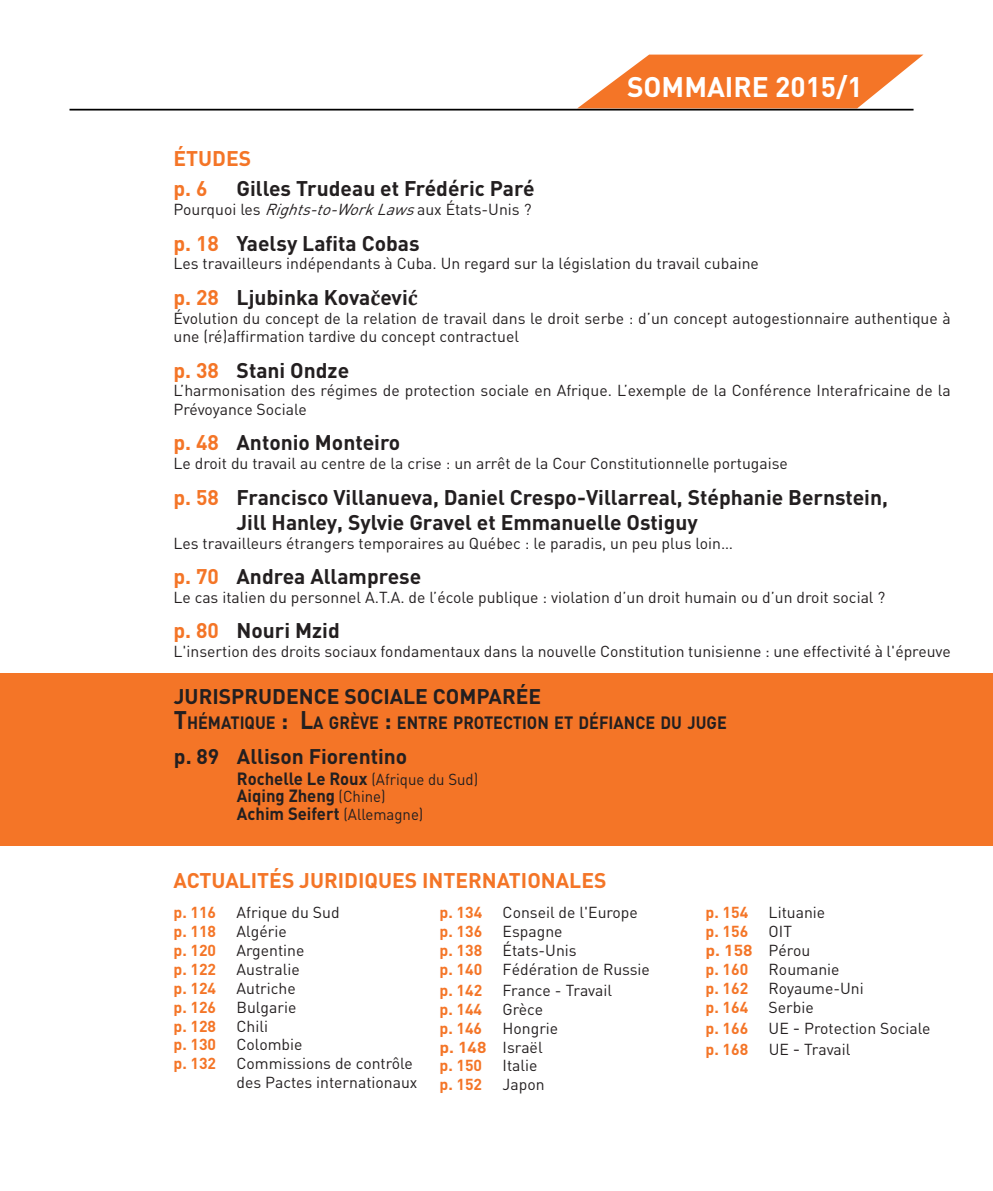
<style>
.page{position:relative;width:993px;height:1191px;background:#fff}
.page>*{position:absolute;margin:0;border:0;box-sizing:border-box;transform-origin:0 0}
.t1{font:700 28px "DIN";color:#fff}
.t2{font:700 21px/25.2px "DIN";color:#231f20}
.t3{font:700 21px "DIN";color:#f47527}
.t4{font:700 17.68px "DIN";color:#231f20;scale:.92 1}
.t5{font:700 17.5px/17.5px "DIN";color:#231f20;scale:.95 1}
.t6{font:15.75px/18.9px "DIN";color:#231f20}
.t7{font:700 15.75px "DIN";color:#f47527}
.t8{font:700 15.75px/18.9px "DIN";color:#f47527;scale:1.1 1}
.s1{font-style:italic}
.s2{color:#f47527}
.s3{font-family:"Cambria"}
.s4{font-size:25.2px}
.s5{font-weight:400;font-size:15.75px}
.s6{font-weight:700;color:#f47527}
.s7{font-weight:400;color:#231f20}
.s8{font-size:17.5px}
</style>
<div class="page">
<svg style="left:578px;top:55px;width:345px;height:53px"></svg>
<hr style="left:69px;top:109px;width:844px;height:1px;background:#000">
<div style="left:0;top:673px;width:992px;height:173px;background:#f47527"></div>
<p class="t1" style="left:626px;top:68px;width:237px">sommaire 2015/1</p>
<p class="t3" style="left:173px;top:145px;width:14px">étud</p>
<p class="t3" style="left:226px;top:145px;width:27px">es</p>
<p class="t3" style="left:173px;top:175px;width:36px">p. 6</p>
<p class="t2" style="left:236px;top:175px;width:299px">Gilles Trudeau et Frédéric Paré</p>
<p class="t6" style="left:173px;top:200px;width:359px">Pourquoi les <span class="s1">Rights-to-WorkLaws</span>aux États-Unis ?</p>
<p class="t2" style="left:173px;top:229px;width:247px"><span class="s2">p. 18</span> Yaelsy Lafita Cobas</p>
<p class="t6" style="left:173px;top:254px;width:586px">Les travailleurs indépendants à Cuba. Un regard sur la législation du travail cubaine</p>
<p class="t2" style="left:173px;top:283px;width:245px"><span class="s2">p. 28</span> Ljubinka Kova<span class="s3">č</span>evi<span class="s3">ć</span></p>
<p class="t6" style="left:173px;top:308px;width:778px">Évolution du concept de la relation de travail dans le droit serbe : d’un concept autogestionnaire authentique à une (ré)affirmation tardive du concept contractuel</p>
<p class="t2" style="left:173px;top:356px;width:177px"><span class="s2">p. 38</span> Stani Ondze</p>
<p class="t6" style="left:173px;top:381px;width:778px">L’harmonisation des régimes de protection sociale en Afrique. L’exemple de la Conférence Interafricaine de la<br>Prévoyance Sociale</p>
<p class="t2" style="left:173px;top:429px;width:228px"><span class="s2">p. 48</span> Antonio Monteiro</p>
<p class="t6" style="left:173px;top:454px;width:615px">Le droit du travail au centre de la crise : un arrêt de la Cour Constitutionnelle portugaise</p>
<p class="t2" style="left:236px;top:483px;width:652px;text-indent:-63px"><span class="s2">p. 58</span> Francisco Villanueva, Daniel Crespo-Villarreal, Stéphanie Bernstein,<br>Jill Hanley, Sylvie Gravel et Emmanuelle Ostiguy</p>
<p class="t6" style="left:173px;top:533px;width:560px">Les travailleurs étrangers temporaires au Québec : le paradis, un peu plus loin…</p>
<p class="t2" style="left:173px;top:562px;width:249px"><span class="s2">p. 70</span> Andrea Allamprese</p>
<p class="t6" style="left:173px;top:587px;width:713px">Le cas italien du personnel A.T.A. de l’école publique : violation d’un droit humain ou d’un droit social ?</p>
<p class="t2" style="left:173px;top:616px;width:168px"><span class="s2">p. 80</span> Nouri Mzid</p>
<p class="t6" style="left:173px;top:641px;width:778px">L'insertion des droits sociaux fondamentaux dans la nouvelle Constitution tunisienne : une effectivité à l'épreuve</p>
<p class="t2" style="left:174px;top:682px;width:72px">Jurisprud</p>
<p class="t2" style="left:286px;top:682px;width:96px">ence social</p>
<p class="t2" style="left:415px;top:682px;width:75px">e comparé</p>
<p class="t2" style="left:528px;top:682px;width:14px">e</p>
<p class="t4" style="left:174px;top:711px;width:602px"><span class="s4">T</span>HÉMATIQUE <span class="s4">: L</span>A GRÈVE <span class="s4">:</span> ENTRE PROTECTION ET DÉFIANCE DU JUGE</p>
<p class="t2" style="left:174px;top:742px;width:235px">p. 89 Allison Fiorentino</p>
<p class="t5" style="left:237px;top:769px;width:255px">Rochelle Le Roux <span class="s5">(Afrique du Sud)<br></span>Aiqing Zheng <span class="s5">(Chine)<br></span>Achim Seifert <span class="s5">(Allemagne)</span></p>
<p class="t3" style="left:173px;top:866px;width:420px">ACTUALITÉS JURIDIQUES INTERNATIONALES</p>
<p class="t7" style="left:173px;top:902px;width:44px">p. 116</p>
<p class="t6" style="left:236px;top:902px;width:104px">Afrique du Sud</p>
<p class="t7" style="left:173px;top:921px;width:44px">p. 118</p>
<p class="t6" style="left:236px;top:921px;width:52px">Algérie</p>
<p class="t7" style="left:173px;top:940px;width:44px">p. 120</p>
<p class="t6" style="left:236px;top:940px;width:69px">Argentine</p>
<p class="t7" style="left:173px;top:959px;width:44px">p. 122</p>
<p class="t6" style="left:236px;top:959px;width:65px">Australie</p>
<p class="t7" style="left:173px;top:977px;width:44px">p. 124</p>
<p class="t6" style="left:236px;top:978px;width:61px">Autriche</p>
<p class="t7" style="left:173px;top:996px;width:44px">p. 126</p>
<p class="t6" style="left:236px;top:997px;width:61px">Bulgarie</p>
<p class="t7" style="left:173px;top:1015px;width:44px">p. 128</p>
<p class="t6" style="left:236px;top:1016px;width:33px">Chili</p>
<p class="t7" style="left:173px;top:1034px;width:44px">p. 130</p>
<p class="t6" style="left:236px;top:1035px;width:67px">Colombie</p>
<p class="t7" style="left:173px;top:1053px;width:44px">p. 132</p>
<p class="t6" style="left:236px;top:1054px;width:182px">Commissions de contrôle des Pactes internationaux</p>
<p class="t7" style="left:439px;top:902px;width:44px">p. 134</p>
<p class="t6" style="left:502px;top:902px;width:137px">Conseil de l'Europe</p>
<p class="t7" style="left:439px;top:921px;width:44px">p. 136</p>
<p class="t6" style="left:502px;top:921px;width:61px">Espagne</p>
<p class="t7" style="left:439px;top:940px;width:44px">p. 138</p>
<p class="t6" style="left:502px;top:940px;width:75px">États-Unis</p>
<p class="t7" style="left:439px;top:959px;width:44px">p. 140</p>
<p class="t6" style="left:502px;top:959px;width:149px">Fédération de Russie</p>
<p class="t7" style="left:439px;top:979px;width:44px">p. 142</p>
<p class="t6" style="left:502px;top:980px;width:111px">France - Travail</p>
<p class="t7" style="left:439px;top:998px;width:44px">p. 144</p>
<p class="t6" style="left:502px;top:999px;width:42px">Grèce</p>
<p class="t7" style="left:439px;top:1017px;width:44px">p. 146</p>
<p class="t6" style="left:439px;top:1018px;width:120px;text-indent:63px">Hongrie <span class="s6">p. 148</span> Israël <span class="s6">p. 150</span></p>
<p class="t6" style="left:502px;top:1056px;width:36px">Italie</p>
<p class="t7" style="left:439px;top:1074px;width:44px">p. 152</p>
<p class="t6" style="left:502px;top:1075px;width:43px">Japon</p>
<p class="t7" style="left:705px;top:902px;width:44px">p. 154</p>
<p class="t6" style="left:768px;top:902px;width:58px">Lituanie</p>
<p class="t7" style="left:705px;top:921px;width:44px">p. 156</p>
<p class="t8" style="left:705px;top:921px;width:97px;text-indent:63px"><span class="s7">OIT </span>p. 158 <span class="s7">Pérou </span>p. 160</p>
<p class="t6" style="left:768px;top:959px;width:72px">Roumanie</p>
<p class="t7" style="left:705px;top:977px;width:44px">p. 162</p>
<p class="t6" style="left:768px;top:978px;width:97px">Royaume-Uni</p>
<p class="t7" style="left:705px;top:996px;width:44px">p. 164</p>
<p class="t6" style="left:768px;top:997px;width:47px">Serbie</p>
<p class="t7" style="left:705px;top:1017px;width:44px">p. 166</p>
<p class="t6" style="left:768px;top:1018px;width:163px">UE <span class="s8">-</span> Protection Sociale</p>
<p class="t7" style="left:705px;top:1038px;width:44px">p. 168</p>
<p class="t6" style="left:768px;top:1039px;width:83px">UE <span class="s8">-</span> Travail</p>
</div>
